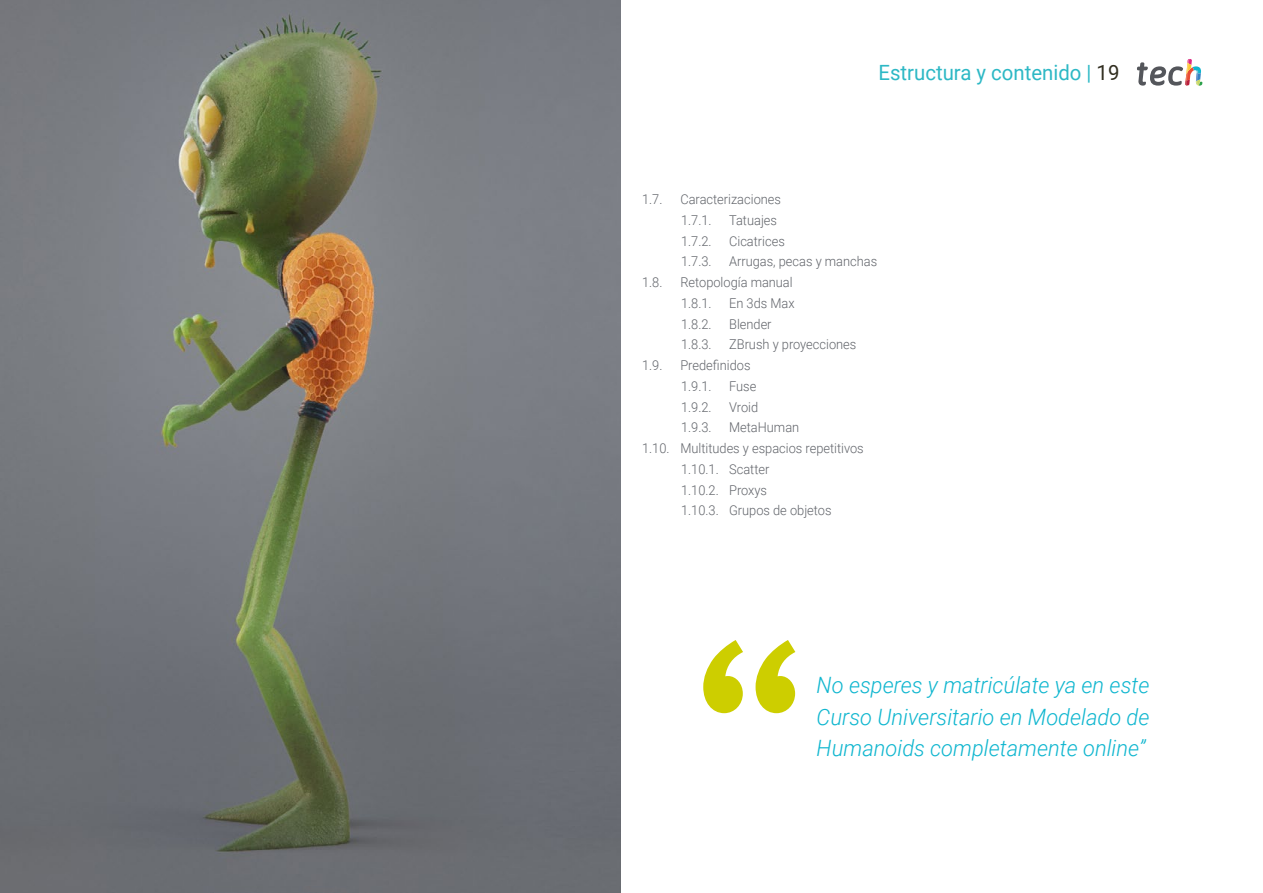
<style>
.page{position:relative;width:1263px;height:893px;background:#fff}
.page>*{position:absolute;margin:0;border:0;box-sizing:border-box;transform-origin:0 0}
.t1{font:italic 300 22.5px/31.5px "Roboto";color:#0fb6cf;text-align:justify}
.t2{font:21px "Roboto";color:#2db8c5}
.t3{font:300 13.5px/20.7px "Roboto";color:#61646a;scale:.95 1}
.s1{color:#312e20}
</style>
<div class="page">
<img style="left:0;top:0;width:621px;height:893px">
<svg style="left:1137px;top:59px;width:65px;height:27px"></svg>
<svg style="left:703px;top:640px;width:92px;height:73px"></svg>
<p class="t3" style="left:642px;top:188px;width:23px">1.7.</p>
<p class="t3" style="left:680px;top:188px;width:107px">Caracterizaciones<br>1.7.1.</p>
<p class="t3" style="left:729px;top:209px;width:52px">Tatuajes</p>
<h2 class="t2" style="left:878px;top:57px;width:242px">Estructura y contenido | <span class="s1">19</span></h2>
<p class="t3" style="left:681px;top:230px;width:34px">1.7.2.</p>
<p class="t3" style="left:729px;top:230px;width:60px">Cicatrices</p>
<p class="t3" style="left:681px;top:251px;width:34px">1.7.3.</p>
<p class="t3" style="left:729px;top:251px;width:157px">Arrugas, pecas y manchas</p>
<p class="t3" style="left:642px;top:271px;width:23px">1.8.</p>
<p class="t3" style="left:680px;top:271px;width:120px">Retopología manual<br>1.8.1.</p>
<p class="t3" style="left:729px;top:292px;width:70px">En 3ds Max</p>
<p class="t3" style="left:681px;top:313px;width:34px">1.8.2.</p>
<p class="t3" style="left:729px;top:313px;width:46px">Blender</p>
<p class="t3" style="left:681px;top:334px;width:34px">1.8.3.</p>
<p class="t3" style="left:729px;top:334px;width:135px">ZBrush y proyecciones</p>
<p class="t3" style="left:642px;top:354px;width:23px">1.9.</p>
<p class="t3" style="left:680px;top:354px;width:75px">Predefinidos<br>1.9.1.</p>
<p class="t3" style="left:729px;top:375px;width:30px">Fuse</p>
<p class="t3" style="left:681px;top:396px;width:34px">1.9.2.</p>
<p class="t3" style="left:729px;top:396px;width:32px">Vroid</p>
<p class="t3" style="left:681px;top:417px;width:34px">1.9.3.</p>
<p class="t3" style="left:729px;top:417px;width:75px">MetaHuman</p>
<p class="t3" style="left:642px;top:437px;width:235px">1.10. Multitudes y espacios repetitivos</p>
<p class="t3" style="left:681px;top:458px;width:94px">1.10.1. Scatter</p>
<p class="t3" style="left:681px;top:479px;width:92px">1.10.2. Proxys</p>
<p class="t3" style="left:681px;top:500px;width:160px">1.10.3. Grupos de objetos</p>
<h1 class="t1" style="left:817px;top:668px;width:334px">No esperes y matricúlate ya en este Curso Universitario en Modelado de Humanoids completamente online”</h1>
</div>
